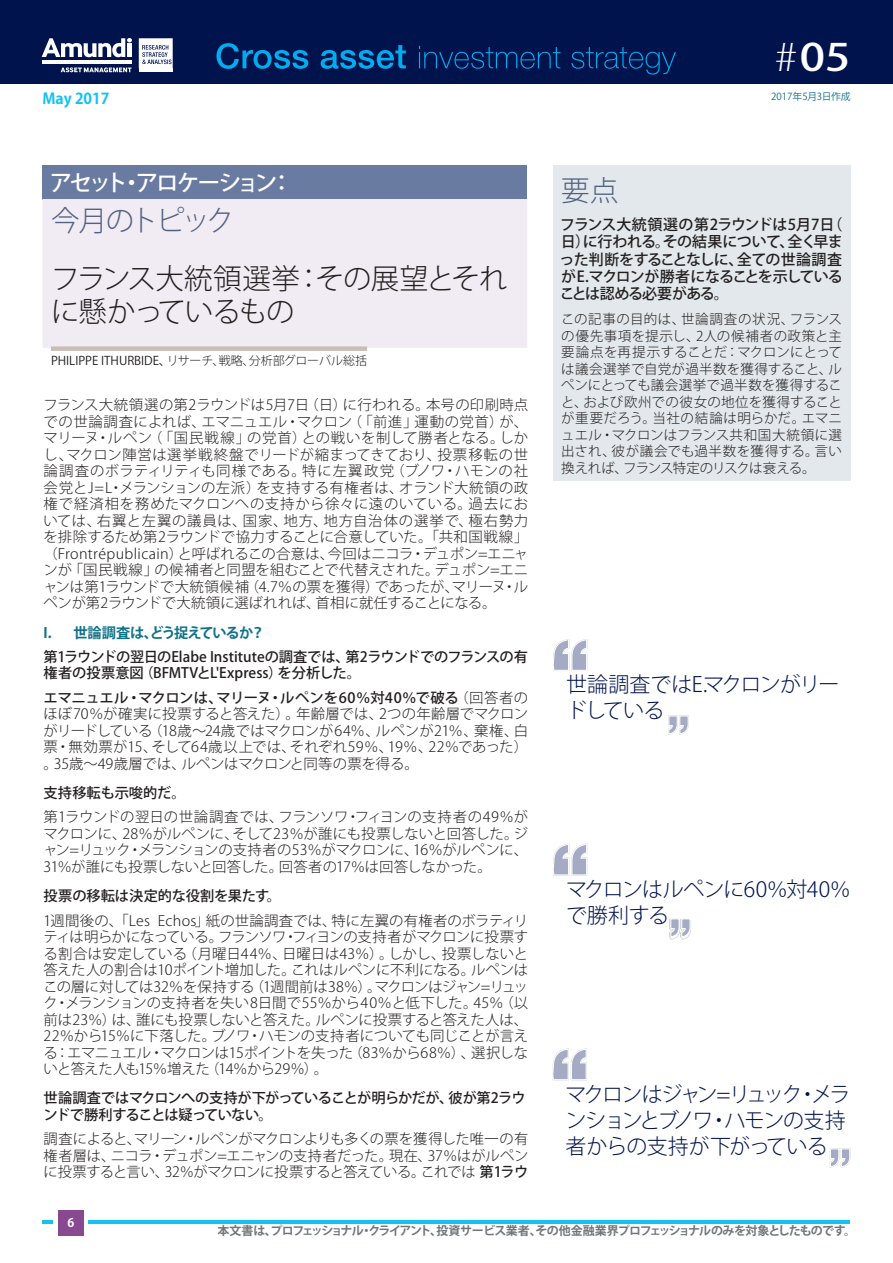
<style>
.page{position:relative;width:893px;height:1263px;background:#fff}
.page>*{position:absolute;margin:0;border:0;box-sizing:border-box;transform-origin:0 0}
.t1{font:500 37.35px "Koz Go Pro";color:#fff;scale:1.2 1}
.t2{font:300 28.5px/33px "Koz Go Pro";letter-spacing:-.035em;color:#231f20}
.t3{font:300 28.5px "Koz Go Pro";letter-spacing:-.08em;color:#546281}
.t4{font:500 22.5px "Koz Go Pro";letter-spacing:-.12em;color:#fff}
.t5{font:300 21px/26.2px "Koz Go Pro";letter-spacing:-.085em;color:#00134d}
.t6{font:300 21px/26.2px "Koz Go Pro";letter-spacing:-.05em;color:#00134d}
.t7{font:500 15px/17.2px "Koz Go Pro";letter-spacing:-.06em;color:#231f20;text-align:justify}
.t8{font:700 15px "Koz Go Pro";color:#15c0f2}
.t9{font:300 14.25px/16.5px "Koz Go Pro";letter-spacing:-.02em;color:#231f20;text-align:justify}
.t10{font:500 14.25px/16.5px "Koz Go Pro";letter-spacing:-.01em;color:#231f20}
.t11{font:500 14.25px/16.5px "Koz Go Pro";letter-spacing:-.04em;color:#231f20}
.t12{font:700 14.25px "Koz Go Pro";letter-spacing:-.07em;color:#10718a}
.t13{font:300 13.5px/16.5px "Koz Go Pro";letter-spacing:.015em;color:#231f20;text-align:justify}
.t14{font:700 12px "Koz Go Pro";letter-spacing:-.07em;color:#6f757a}
.t15{font:12px "Koz Go Pro";color:#231f20}
.t16{font:700 12px "Koz Go Pro";color:#fff}
.t17{font:9.75px "Koz Go Pro";color:#10718a}
.s1{font-weight:300}
.s2{font-weight:500}
.s3{font-weight:200;font-size:37.8px}
</style>
<div class="page">
<hr style="left:43px;top:1220px;width:807px;height:4px;background:#15c0f2">
<div style="left:54px;top:1206px;width:34px;height:34px;background:#fff"></div>
<div style="left:58px;top:1210px;width:26px;height:25px;background:#884990"></div>
<div style="left:0;top:0;width:893px;height:84px;background:#00134d"></div>
<svg style="left:216px;top:43px;width:460px;height:32px"></svg>
<hr style="left:42px;top:61px;width:90px;height:3px;background:#fff">
<svg style="left:42px;top:38px;width:90px;height:19px"></svg>
<div style="left:127px;top:43px;width:5px;height:14px;background:#fff"></div>
<svg style="left:61px;top:67px;width:71px;height:6px"></svg>
<hr style="left:139px;top:69px;width:34px;height:3px;background:#fff">
<svg style="left:139px;top:38px;width:34px;height:30px"></svg>
<div style="left:43px;top:165px;width:484px;height:34px;background:#6a7ba2"></div>
<div style="left:43px;top:199px;width:484px;height:149px;background:#f1ecf3"></div>
<div style="left:51px;top:346px;width:316px;height:5px;background:#c9beb3"></div>
<div style="left:553px;top:165px;width:297px;height:42px;background:#e2e8eb"></div>
<div style="left:553px;top:207px;width:297px;height:274px;background:#e2e8eb"></div>
<svg style="left:668px;top:715px;width:21px;height:20px"></svg>
<svg style="left:553px;top:639px;width:34px;height:32px"></svg>
<svg style="left:669px;top:919px;width:22px;height:21px"></svg>
<svg style="left:553px;top:843px;width:34px;height:33px"></svg>
<svg style="left:830px;top:1148px;width:20px;height:20px"></svg>
<svg style="left:552px;top:1048px;width:35px;height:32px"></svg>
<p class="t8" style="left:43px;top:88px;width:68px">May 2017</p>
<h3 class="t4" style="left:50px;top:168px;width:245px">アセット・アロケーション：</h3>
<h2 class="t3" style="left:51px;top:202px;width:185px">今月のトピック</h2>
<h2 class="t2" style="left:51px;top:262px;width:458px">フランス大統領選挙：その展望とそれに懸かっているもの</h2>
<p class="t15" style="left:51px;top:353px;width:318px">PHILIPPE ITHURBIDE、<span class="s1">リサーチ、戦略、分析部グローバル総括</span></p>
<p class="t9" style="left:44px;top:397px;width:486px">フランス大統領選の第2ラウンドは5月7日（日）に行われる。本号の印刷時点での世論調査によれば、エマニュエル・マクロン（「前進」運動の党首）が、マリーヌ・ルペン（「国民戦線」の党首）との戦いを制して勝者となる。しかし、マクロン陣営は選挙戦終盤でリードが縮まってきており、投票移転の世論調査のボラティリティも同様である。特に左翼政党（ブノワ・ハモンの社会党とJ=L・メランションの左派）を支持する有権者は、オランド大統領の政権で経済相を務めたマクロンへの支持から徐々に遠のいている。過去においては、右翼と左翼の議員は、国家、地方、地方自治体の選挙で、極右勢力を排除するため第2ラウンドで協力することに合意していた。「共和国戦線」（Frontrépublicain）と呼ばれるこの合意は、今回はニコラ・デュポン=エニャンが「国民戦線」の候補者と同盟を組むことで代替えされた。デュポン=エニャンは第1ラウンドで大統領候補（4.7％の票を獲得）であったが、マリーヌ・ルペンが第2ラウンドで大統領に選ばれれば、首相に就任することになる。</p>
<p class="t12" style="left:44px;top:623px;width:223px">I. 世論調査は、どう捉えているか？</p>
<p class="t10" style="left:44px;top:649px;width:486px">第1ラウンドの翌日のElabe Instituteの調査では、第2ラウンドでのフランスの有権者の投票意図（BFMTVとL'Express）を分析した。</p>
<p class="t9" style="left:44px;top:689px;width:486px"><span class="s2">エマニュエル・マクロンは、マリーヌ・ルペンを60％対40％で破る</span>（回答者のほぼ70％が確実に投票すると答えた）。年齢層では、2つの年齢層でマクロンがリードしている（18歳～24歳ではマクロンが64％、ルペンが21％、棄権、白票・無効票が15、そして64歳以上では、それぞれ59％、19％、22％であった）。35歳～49歳層では、ルペンはマクロンと同等の票を得る。</p>
<p class="t10" style="left:44px;top:785px;width:144px">支持移転も示唆的だ。</p>
<p class="t9" style="left:44px;top:809px;width:486px">第1ラウンドの翌日の世論調査では、フランソワ・フィヨンの支持者の49％がマクロンに、28％がルペンに、そして23％が誰にも投票しないと回答した。ジャン=リュック・メランションの支持者の53％がマクロンに、16％がルペンに、31％が誰にも投票しないと回答した。回答者の17％は回答しなかった。</p>
<p class="t10" style="left:44px;top:888px;width:239px">投票の移転は決定的な役割を果たす。</p>
<p class="t9" style="left:44px;top:912px;width:486px">1週間後の、「Les Echos」紙の世論調査では、特に左翼の有権者のボラティリティは明らかになっている。フランソワ・フィヨンの支持者がマクロンに投票する割合は安定している（月曜日44％、日曜日は43％）。しかし、投票しないと答えた人の割合は10ポイント増加した。これはルペンに不利になる。ルペンはこの層に対しては32％を保持する（1週間前は38％）。マクロンはジャン=リュック・メランションの支持者を失い8日間で55％から40％と低下した。45％（以前は23％）は、誰にも投票しないと答えた。ルペンに投票すると答えた人は、22％から15％に下落した。ブノワ・ハモンの支持者についても同じことが言える：エマニュエル・マクロンは15ポイントを失った（83％から68％）、選択しないと答えた人も15％増えた（14％から29％）。</p>
<p class="t11" style="left:44px;top:1090px;width:484px">世論調査ではマクロンへの支持が下がっていることが明らかだが、彼が第2ラウンドで勝利することは疑っていない。</p>
<p class="t9" style="left:44px;top:1131px;width:486px">調査によると、マリーン・ルペンがマクロンよりも多くの票を獲得した唯一の有権者層は、ニコラ・デュポン=エニャンの支持者だった。現在、37％はがルペンに投票すると言い、32％がマクロンに投票すると答えている。これでは<span class="s2">第1ラウ</span></p>
<h1 class="t1" style="left:775px;top:33px;width:65px"><span class="s3">#</span>05</h1>
<p class="t17" style="left:771px;top:90px;width:81px">2017年5月3日作成</p>
<h2 class="t3" style="left:561px;top:172px;width:58px">要点</h2>
<p class="t7" style="left:560px;top:217px;width:285px">フランス大統領選の第2ラウンドは5月7日（日）に行われる。その結果について、全く早まった判断をすることなしに、全ての世論調査がE.マクロンが勝者になることを示していることは認める必要がある。</p>
<p class="t13" style="left:561px;top:311px;width:282px">この記事の目的は、世論調査の状況、フランスの優先事項を提示し、2人の候補者の政策と主要論点を再提示することだ：マクロンにとっては議会選挙で自党が過半数を獲得すること、ルペンにとっても議会選挙で過半数を獲得すること、および欧州での彼女の地位を獲得することが重要だろう。当社の結論は明らかだ。エマニュエル・マクロンはフランス共和国大統領に選出され、彼が議会でも過半数を獲得する。言い換えれば、フランス特定のリスクは衰える。</p>
<h3 class="t6" style="left:566px;top:671px;width:275px">世論調査ではE.マクロンがリードしている</h3>
<h3 class="t6" style="left:566px;top:876px;width:286px">マクロンはルペンに60％対40％で勝利する</h3>
<h3 class="t5" style="left:566px;top:1081px;width:286px">マクロンはジャン=リュック・メランションとブノワ・ハモンの支持者からの支持が下がっている</h3>
<p class="t16" style="left:67px;top:1215px;width:8px">6</p>
<p class="t14" style="left:218px;top:1223px;width:640px">本文書は、プロフェッショナル・クライアント、投資サービス業者、その他金融業界プロフェッショナルのみを対象としたものです。</p>
</div>
